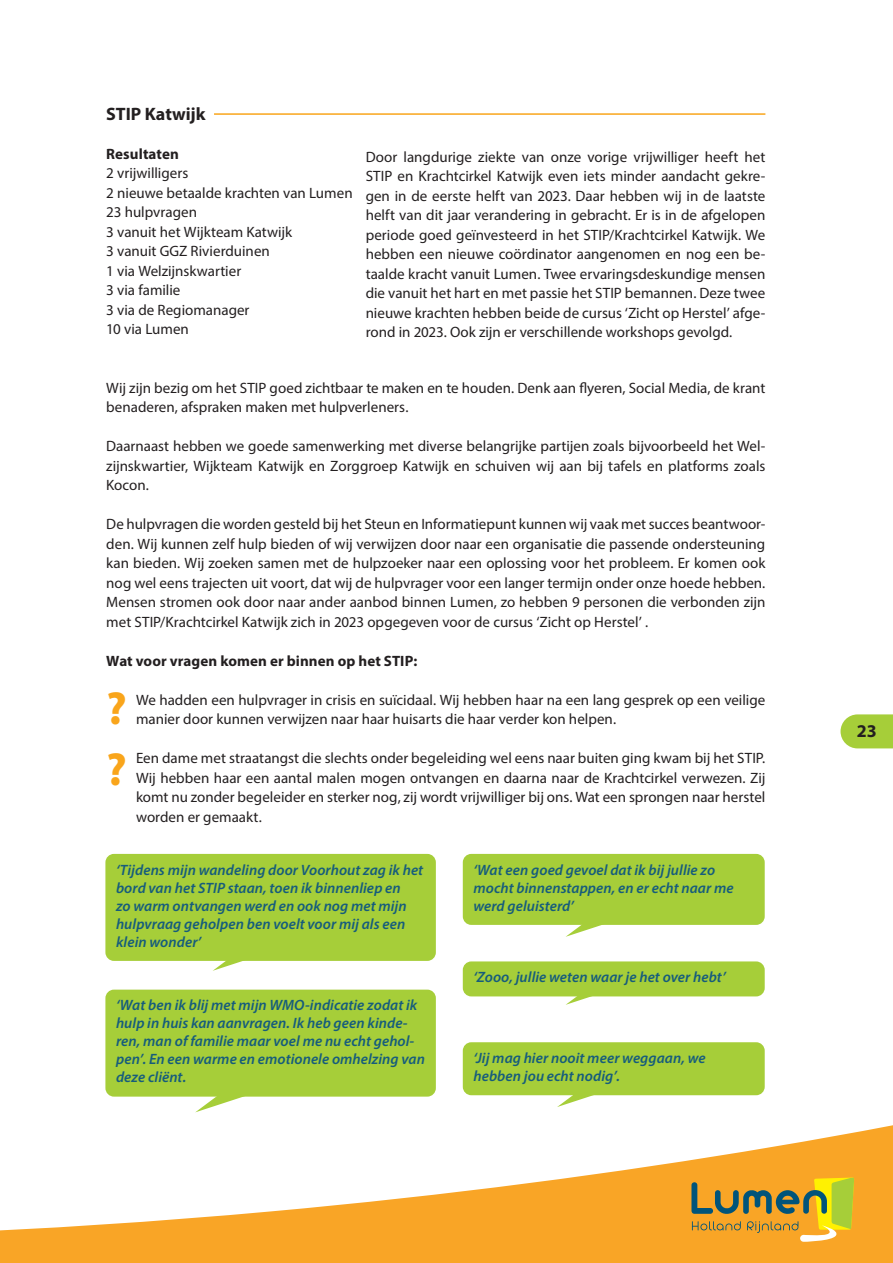
<style>
.page{position:relative;width:893px;height:1263px;background:#fff}
.page>*{position:absolute;margin:0;border:0;box-sizing:border-box;transform-origin:0 0}
.t1{font:700 46.5px/60.8px "Myriad Pro";color:#f9a51b}
.t2{font:700 18px "Myriad Pro";color:#231f20}
.t3{font:15px/19.5px "Myriad Pro";color:#231f20;text-align:justify}
.t4{font:italic 600 15px/18px "Myriad Pro";letter-spacing:.005em;color:#165c7c}
.t5{font:700 15px "Myriad Pro";letter-spacing:.005em;color:#231f20}
</style>
<div class="page">
<svg style="left:0;top:1051px;width:893px;height:212px"></svg>
<svg style="left:691px;top:1177px;width:163px;height:65px;background:#c7a237"></svg>
<svg style="left:840px;top:714px;width:53px;height:34px;background:#add24a"></svg>
<hr style="left:214px;top:113px;width:551px;height:2px;background:#f9a51b">
<svg style="left:213px;top:961px;width:30px;height:10px"></svg>
<svg style="left:566px;top:925px;width:36px;height:12px"></svg>
<svg style="left:566px;top:996px;width:104px;height:9px"></svg>
<svg style="left:557px;top:1095px;width:104px;height:12px"></svg>
<svg style="left:195px;top:1096px;width:104px;height:16px"></svg>
<div style="left:105px;top:854px;width:331px;height:107px;background:#a6ce39;border-radius:9px"></div>
<div style="left:463px;top:854px;width:302px;height:71px;background:#a6ce39;border-radius:9px"></div>
<div style="left:463px;top:961px;width:302px;height:35px;background:#a6ce39;border-radius:9px"></div>
<div style="left:463px;top:1042px;width:302px;height:53px;background:#a6ce39;border-radius:9px"></div>
<div style="left:105px;top:990px;width:331px;height:106px;background:#a6ce39;border-radius:9px"></div>
<p class="t2" style="left:106px;top:102px;width:101px">STIP Katwijk</p>
<p class="t5" style="left:106px;top:144px;width:74px">Resultaten</p>
<p class="t3" style="left:106px;top:163px;width:248px;text-align:left">2 vrijwilligers<br>2 nieuwe betaalde krachten van Lumen<br>23 hulpvragen<br>3 vanuit het Wijkteam Katwijk<br>3 vanuit GGZ Rivierduinen<br>1 via Welzijnskwartier<br>3 via familie<br>3 via de Regiomanager<br>10 via Lumen</p>
<p class="t3" style="left:366px;top:147px;width:401px">Door langdurige ziekte van onze vorige vrijwilliger heeft het STIP en Krachtcirkel Katwijk even iets minder aandacht gekre&shy;gen in de eerste helft van 2023. Daar hebben wij in de laatste helft van dit jaar verandering in gebracht. Er is in de afgelopen periode goed geïnvesteerd in het STIP/Krachtcirkel Katwijk. We hebben een nieuwe coördinator aangenomen en nog een be&shy;taalde kracht vanuit Lumen. Twee ervaringsdeskundige mensen die vanuit het hart en met passie het STIP bemannen. Deze twee nieuwe krachten hebben beide de cursus ‘Zicht op Herstel’ afge&shy;rond in 2023. Ook zijn er verschillende workshops gevolgd.</p>
<p class="t3" style="left:106px;top:378px;width:661px">Wij zijn bezig om het STIP goed zichtbaar te maken en te houden. Denk aan flyeren, Social Media, de krant benaderen, afspraken maken met hulpverleners.</p>
<p class="t3" style="left:106px;top:436px;width:661px">Daarnaast hebben we goede samenwerking met diverse belangrijke partijen zoals bijvoorbeeld het Wel&shy;zijnskwartier, Wijkteam Katwijk en Zorggroep Katwijk en schuiven wij aan bij tafels en platforms zoals Kocon.</p>
<p class="t3" style="left:106px;top:514px;width:661px">De hulpvragen die worden gesteld bij het Steun en Informatiepunt kunnen wij vaak met succes beantwoor&shy;den. Wij kunnen zelf hulp bieden of wij verwijzen door naar een organisatie die passende ondersteuning kan bieden. Wij zoeken samen met de hulpzoeker naar een oplossing voor het probleem. Er komen ook nog wel eens trajecten uit voort, dat wij de hulpvrager voor een langer termijn onder onze hoede hebben.<br>Mensen stromen ook door naar ander aanbod binnen Lumen, zo hebben 9 personen die verbonden zijn met STIP/Krachtcirkel Katwijk zich in 2023 opgegeven voor de cursus ‘Zicht op Herstel’ .</p>
<p class="t5" style="left:106px;top:651px;width:313px">Wat voor vragen komen er binnen op het STIP:</p>
<p class="t3" style="left:136px;top:690px;width:631px">We hadden een hulpvrager in crisis en suïcidaal. Wij hebben haar na een lang gesprek op een veilige manier door kunnen verwijzen naar haar huisarts die haar verder kon helpen.</p>
<p class="t3" style="left:136px;top:748px;width:631px">Een dame met straatangst die slechts onder begeleiding wel eens naar buiten ging kwam bij het STIP.<br>Wij hebben haar een aantal malen mogen ontvangen en daarna naar de Krachtcirkel verwezen. Zij komt nu zonder begeleider en sterker nog, zij wordt vrijwilliger bij ons. Wat een sprongen naar herstel worden er gemaakt.</p>
<h1 class="t1" style="left:106px;top:676px;width:22px">? ?</h1>
<p class="t4" style="left:116px;top:860px;width:309px">‘Tijdens mijn wandeling door Voorhout zag ik het bord van het STIP staan, toen ik binnenliep en<br>zo warm ontvangen werd en ook nog met mijn hulpvraag geholpen ben voelt voor mij als een klein wonder’</p>
<p class="t4" style="left:473px;top:860px;width:262px">‘Wat een goed gevoel dat ik bij jullie zo mocht binnenstappen, en er echt naar me werd geluisterd’</p>
<p class="t4" style="left:473px;top:968px;width:254px">‘Zooo, jullie weten waar je het over hebt’</p>
<p class="t4" style="left:116px;top:996px;width:310px">‘Wat ben ik blij met mijn WMO-indicatie zodat ik hulp in huis kan aanvragen. Ik heb geen kinde&shy;ren, man of familie maar voel me nu echt gehol&shy;pen’. En een warme en emotionele omhelzing van deze cliënt.</p>
<p class="t4" style="left:473px;top:1048px;width:234px">‘Jij mag hier nooit meer weggaan, we hebben jou echt nodig’.</p>
<p class="t2" style="left:857px;top:720px;width:21px">23</p>
</div>
